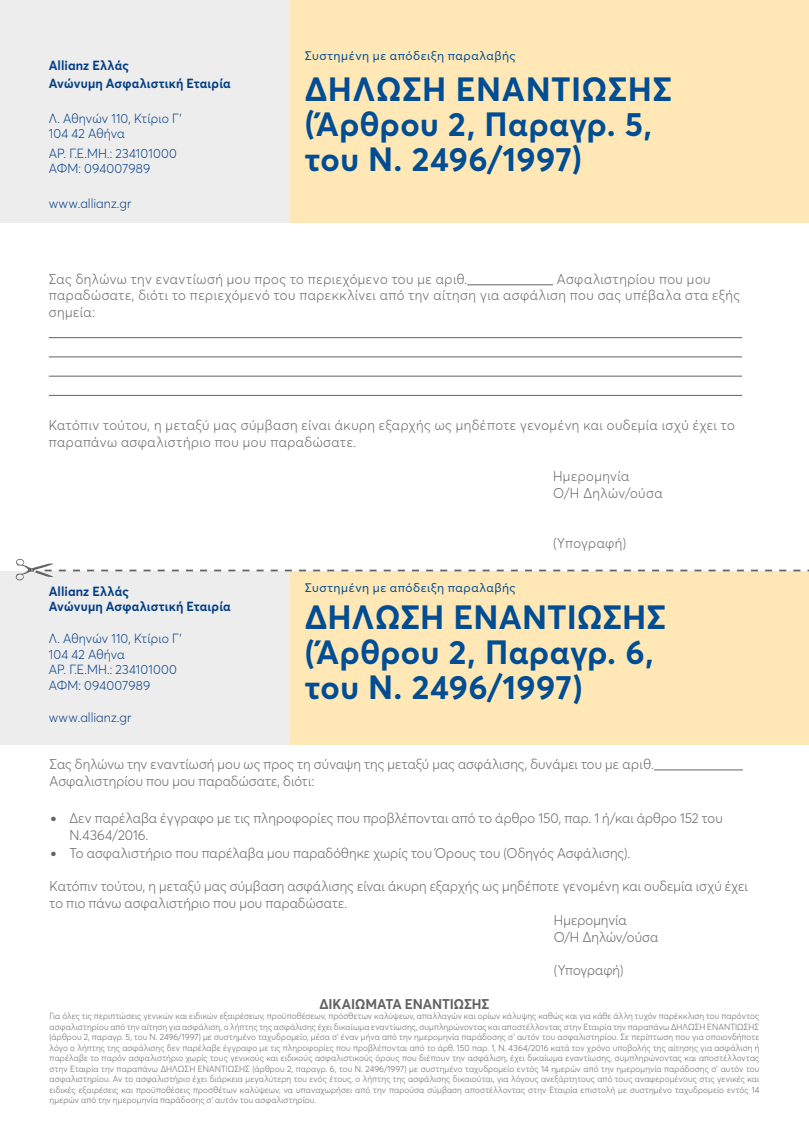
<style>
.page{position:relative;width:809px;height:1141px;background:#fff}
.page>*{position:absolute;margin:0;border:0;box-sizing:border-box;transform-origin:0 0}
.t1{font:700 33.25px/35px "Averta";letter-spacing:.015em;color:#004d93}
.t2{font:300 14px/16.8px "Averta";letter-spacing:.015em;color:#646363;scale:.96 1}
.t3{font:300 14px/16.8px "Averta";letter-spacing:.035em;color:#646363;scale:.96 1}
.t4{font:700 14px "Averta";letter-spacing:-.005em;color:#646363;scale:.96 1}
.t5{font:300 14px "Averta";letter-spacing:-.01em;color:#646363;scale:.96 1}
.t6{font:300 13.12px/15.8px "Averta";letter-spacing:.01em;color:#033f85;scale:.96 1}
.t7{font:700 13.12px/17.5px "Averta";letter-spacing:.015em;color:#033f85;scale:.96 1}
.t8{font:12.25px "Averta";letter-spacing:.04em;color:#004d93}
.t9{font:300 8.75px/10.5px "Averta";letter-spacing:.015em;color:#646363;text-align:justify;scale:.96 1}
.s1{font-weight:700;font-size:19.25px}
</style>
<div class="page">
<div style="left:0;top:571px;width:293px;height:174px;background:#eeeded"></div>
<div style="left:290px;top:571px;width:519px;height:174px;background:#ffe8b6"></div>
<div style="left:0;top:0;width:293px;height:222px;background:#eeeded"></div>
<div style="left:290px;top:0;width:519px;height:222px;background:#ffe8b6"></div>
<hr style="left:467px;top:284px;width:86px;height:1px;background:#646363">
<hr style="left:49px;top:337px;width:693px;height:1px;background:#646363">
<hr style="left:49px;top:357px;width:693px;height:1px;background:#646363">
<hr style="left:49px;top:376px;width:693px;height:1px;background:#646363">
<hr style="left:49px;top:395px;width:693px;height:1px;background:#646363">
<hr style="left:654px;top:770px;width:89px;height:1px;background:#646363">
<svg style="left:15px;top:559px;width:794px;height:22px"></svg>
<h3 class="t7" style="left:49px;top:56px;width:191px">Allianz Ελλάς<br>Ανώνυμη Ασφαλιστική Εταιρία</h3>
<h3 class="t6" style="left:49px;top:110px;width:140px">Λ. Αθηνών 110, Κτίριο Γ’<br>104 42 Αθήνα</h3>
<h3 class="t6" style="left:49px;top:145px;width:135px">ΑΡ. Γ.Ε.ΜΗ.: 234101000<br>ΑΦΜ: 094007989</h3>
<h3 class="t6" style="left:49px;top:195px;width:87px">www.allianz.gr</h3>
<h3 class="t8" style="left:305px;top:48px;width:212px">Συστημένη με απόδειξη παραλαβής</h3>
<h1 class="t1" style="left:305px;top:71px;width:368px">ΔΗΛΩΣΗ ΕΝΑΝΤΙΩΣΗΣ (Άρθρου 2, Παραγρ. 5, του Ν. 2496/1997)</h1>
<h2 class="t3" style="left:49px;top:270px;width:437px">Σας δηλώνω την εναντίωσή μου προς το περιεχόμενο του με αριθ.</h2>
<h2 class="t3" style="left:49px;top:270px;width:721px;text-indent:508px">Ασφαλιστηρίου που μου παραδώσατε, διότι το περιεχόμενό του παρεκκλίνει από την αίτηση για ασφάλιση που σας υπέβαλα στα εξής σημεία:</h2>
<h2 class="t3" style="left:49px;top:416px;width:716px">Κατόπιν τούτου, η μεταξύ μας σύμβαση είναι άκυρη εξαρχής ως μηδέποτε γενομένη και ουδεμία ισχύ έχει το παραπάνω ασφαλιστήριο που μου παραδώσατε.</h2>
<h2 class="t3" style="left:553px;top:467px;width:116px">Ημερομηνία<br>Ο/Η Δηλών/ούσα</h2>
<h2 class="t2" style="left:553px;top:534px;width:78px">(Υπογραφή)</h2>
<h3 class="t7" style="left:49px;top:582px;width:191px;line-height:15.8px">Allianz Ελλάς<br>Ανώνυμη Ασφαλιστική Εταιρία</h3>
<h3 class="t6" style="left:49px;top:630px;width:140px">Λ. Αθηνών 110, Κτίριο Γ’<br>104 42 Αθήνα<br>ΑΡ. Γ.Ε.ΜΗ.: 234101000<br>ΑΦΜ: 094007989</h3>
<h3 class="t6" style="left:49px;top:709px;width:87px">www.allianz.gr</h3>
<h3 class="t8" style="left:305px;top:579px;width:212px">Συστημένη με απόδειξη παραλαβής</h3>
<h1 class="t1" style="left:305px;top:599px;width:363px">ΔΗΛΩΣΗ ΕΝΑΝΤΙΩΣΗΣ (Άρθρου 2, Παραγρ. 6, του Ν. 2496/1997)</h1>
<h2 class="t2" style="left:50px;top:755px;width:631px">Σας δηλώνω την εναντίωσή μου ως προς τη σύναψη της μεταξύ μας ασφάλισης, δυνάμει του με αριθ.<br>Ασφαλιστηρίου που μου παραδώσατε, διότι:</h2>
<h2 class="t2" style="left:69px;top:808px;width:682px;line-height:17.5px;text-indent:-20px"><span class="s1">•</span> Δεν παρέλαβα έγγραφο με τις πληροφορίες που προβλέπονται από το άρθρο 150, παρ. 1 ή/και άρθρο 152 του<br>Ν.4364/2016.</h2>
<h2 class="t2" style="left:50px;top:844px;width:606px"><span class="s1">•</span> Το ασφαλιστήριο που παρέλαβα μου παραδόθηκε χωρίς του Όρους του (Οδηγός Ασφάλισης).</h2>
<h2 class="t2" style="left:50px;top:877px;width:728px">Κατόπιν τούτου, η μεταξύ μας σύμβαση ασφάλισης είναι άκυρη εξαρχής ως μηδέποτε γενομένη και ουδεμία ισχύ έχει</h2>
<h2 class="t2" style="left:50px;top:894px;width:312px">το πιο πάνω ασφαλιστήριο που μου παραδώσατε.</h2>
<h2 class="t2" style="left:554px;top:911px;width:77px">Ημερομηνία</h2>
<h2 class="t2" style="left:554px;top:928px;width:110px">Ο/Η Δηλών/ούσα</h2>
<h2 class="t5" style="left:554px;top:961px;width:74px">(Υπογραφή)</h2>
<h2 class="t4" style="left:319px;top:994px;width:179px">ΔΙΚΑΙΩΜΑΤΑ ΕΝΑΝΤΙΩΣΗΣ</h2>
<p class="t9" style="left:50px;top:1011px;width:740px">Για όλες τις περιπτώσεις γενικών και ειδικών εξαιρέσεων, προϋποθέσεων, πρόσθετων καλύψεων, απαλλαγών και ορίων κάλυψης καθώς και για κάθε άλλη τυχόν παρέκκλιση του παρόντος ασφαλιστηρίου από την αίτηση για ασφάλιση, ο λήπτης της ασφάλισης έχει δικαίωμα εναντίωσης, συμπληρώνοντας και αποστέλλοντας στην Εταιρία την παραπάνω ΔΗΛΩΣΗ ΕΝΑΝΤΙΩΣΗΣ (άρθρου 2, παραγρ. 5, του Ν. 2496/1997) με συστημένο ταχυδρομείο, μέσα σ' έναν μήνα από την ημερομηνία παράδοσης σ’ αυτόν του ασφαλιστηρίου. Σε περίπτωση που για οποιονδήποτε λόγο ο λήπτης της ασφάλισης δεν παρέλαβε έγγραφο με τις πληροφορίες που προβλέπονται από το άρθ. 150 παρ. 1, Ν. 4364/2016 κατά τον χρόνο υποβολής της αίτησης για ασφάλιση ή παρέλαβε το παρόν ασφαλιστήριο χωρίς τους γενικούς και ειδικούς ασφαλιστικούς όρους που διέπουν την ασφάλιση, έχει δικαίωμα εναντίωσης, συμπληρώνοντας και αποστέλλοντας στην Εταιρία την παραπάνω ΔΗΛΩΣΗ ΕΝΑΝΤΙΩΣΗΣ (άρθρου 2, παραγρ. 6, του Ν. 2496/1997) με συστημένο ταχυδρομείο εντός 14 ημερών από την ημερομηνία παράδοσης σ’ αυτόν του ασφαλιστηρίου. Αν το ασφαλιστήριο έχει διάρκεια μεγαλύτερη του ενός έτους, ο λήπτης της ασφάλισης δικαιούται, για λόγους ανεξάρτητους από τους αναφερομένους στις γενικές και ειδικές εξαιρέσεις και προϋποθέσεις προσθέτων καλύψεων, να υπαναχωρήσει από την παρούσα σύμβαση αποστέλλοντας στην Εταιρία επιστολή με συστημένο ταχυδρομείο εντός 14 ημερών από την ημερομηνία παράδοσης σ’ αυτόν του ασφαλιστηρίου.</p>
</div>
